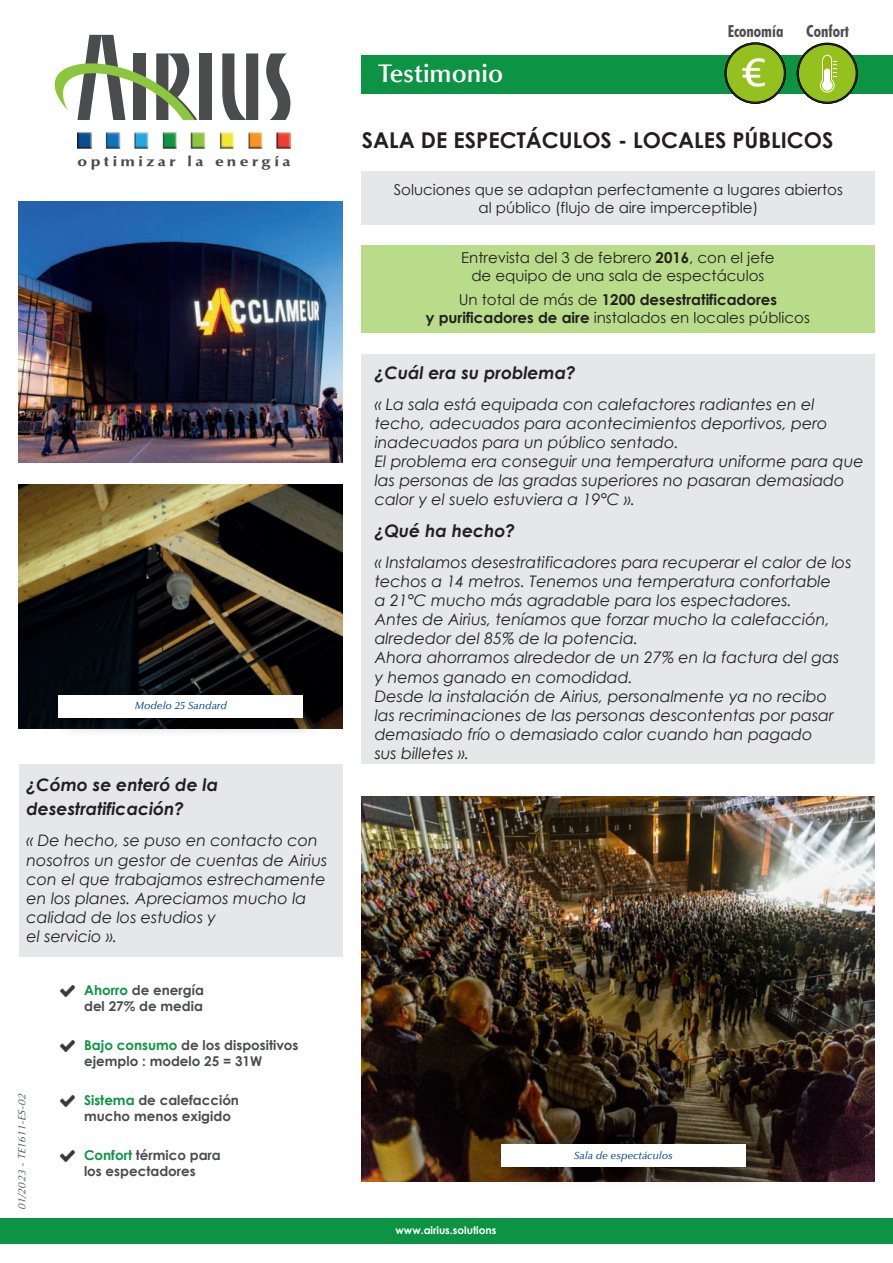
<style>
.page{position:relative;width:893px;height:1263px;background:#fff}
.page>*{position:absolute;margin:0;border:0;box-sizing:border-box;transform-origin:0 0}
.t1{font:42.15px "Consolas";color:#fff;scale:1.13 1}
.t2{font:600 25.5px "Optima LT Std";color:#fff}
.t3{font:700 21.75px "Century Gothic";color:#231f20}
.t4{font:italic 700 17.25px/24px "Century Gothic";color:#231f20}
.t5{font:700 condensed 16.5px "Futura BT";color:#231f20}
.t6{font:italic 15.9px/19px "Century Gothic";color:#231f20}
.t7{font:15px/18px "Century Gothic";color:#231f20;text-align:center}
.t8{font:700 15px/18px "Century Gothic";color:#231f20;text-align:center}
.t9{font:700 13.5px/16.2px "Century Gothic";color:#4b4c4d}
.t10{font:700 13.5px "Optimale";color:#4b4c4d;scale:1.17 1}
.t11{font:italic 500 10.5px "Optima LT Std";color:#094c89}
.t12{font:700 10.5px "Century Gothic";color:#fff}
.t13{font:italic 10.5px "Optima";color:#565b5f}
.s1{color:#0d9344}
.s2{font-weight:700}
.s3{font-weight:400}
</style>
<div class="page">
<div style="left:361px;top:55px;width:532px;height:39px;background:#0d9344"></div>
<div style="left:0;top:1218px;width:893px;height:26px;background:#0d9344"></div>
<div style="left:361px;top:172px;width:514px;height:53px;background:#e6e7e9"></div>
<div style="left:199px;top:53px;width:12px;height:67px;background:#4b4c4d"></div>
<svg style="left:222px;top:53px;width:36px;height:67px"></svg>
<svg style="left:266px;top:53px;width:25px;height:67px"></svg>
<svg style="left:55px;top:35px;width:142px;height:85px"></svg>
<img style="left:77px;top:133px;width:213px;height:15px">
<svg style="left:797px;top:43px;width:60px;height:60px"></svg>
<div style="left:825px;top:71px;width:5px;height:10px;background:#fff"></div>
<div style="left:822px;top:80px;width:10px;height:11px;background:#fff;border-radius:50%"></div>
<svg style="left:725px;top:43px;width:60px;height:60px"></svg>
<img style="left:19px;top:201px;width:324px;height:261px">
<img style="left:19px;top:485px;width:324px;height:243px">
<img style="left:361px;top:797px;width:513px;height:384px">
<div style="left:361px;top:245px;width:514px;height:87px;background:#b9dc8b"></div>
<div style="left:361px;top:354px;width:514px;height:410px;background:#e6e7e9"></div>
<img style="left:487px;top:1126px;width:290px;height:56px">
<div style="left:501px;top:1144px;width:244px;height:22px;background:#fff"></div>
<img style="left:44px;top:677px;width:290px;height:55px">
<div style="left:59px;top:695px;width:244px;height:22px;background:#fff"></div>
<img style="left:60px;top:1095px;width:15px;height:11px">
<img style="left:60px;top:1040px;width:15px;height:11px">
<img style="left:60px;top:985px;width:15px;height:11px">
<img style="left:60px;top:1150px;width:15px;height:11px">
<div style="left:19px;top:764px;width:324px;height:193px;background:#e6e7e9"></div>
<p class="t10" style="left:78px;top:156px;width:183px">o p t i m i z a r l a e n e r g í a</p>
<p class="t11" style="left:135px;top:702px;width:94px">Modelo 25 Sandard</p>
<p class="t4" style="left:27px;top:774px;width:193px">¿Cómo se enteró de la desestratificación?</p>
<p class="t6" style="left:27px;top:832px;width:302px">« De hecho, se puso en contacto con nosotros un gestor de cuentas de Airius con el que trabajamos estrechamente en los planes. Apreciamos mucho la calidad de los estudios y<br>el servicio ».</p>
<p class="t9" style="left:84px;top:983px;width:121px"><span class="s1">Ahorro</span> de energía del 27% de media</p>
<p class="t13" style="left:18px;top:1210px;width:117px;rotate:-90deg">01/2023 - TE1611-ES-02</p>
<p class="t9" style="left:84px;top:1038px;width:216px"><span class="s1">Bajo consumo</span> de los dispositivos ejemplo : modelo 25 = 31W</p>
<p class="t9" style="left:84px;top:1093px;width:156px"><span class="s1">Sistema</span> de calefacción mucho menos exigido</p>
<p class="t9" style="left:84px;top:1148px;width:138px"><span class="s1">Confort</span> térmico para los espectadores</p>
<h2 class="t2" style="left:378px;top:59px;width:126px">Testimonio</h2>
<p class="t5" style="left:727px;top:24px;width:58px">Economía</p>
<p class="t5" style="left:806px;top:24px;width:44px">Confort</p>
<h1 class="t1" style="left:741px;top:46px;width:25px">€</h1>
<h3 class="t3" style="left:362px;top:131px;width:473px">SALA DE ESPECTÁCULOS - LOCALES PÚBLICOS</h3>
<p class="t7" style="left:394px;top:182px;width:450px">Soluciones que se adaptan perfectamente a lugares abiertos al público (flujo de aire imperceptible)</p>
<p class="t7" style="left:461px;top:249px;width:315px">Entrevista del 3 de febrero <span class="s2">2016</span>, con el jefe de equipo de una sala de espectáculos</p>
<p class="t8" style="left:426px;top:291px;width:386px"><span class="s3">Un total de más de</span> 1200 desestratificadores<br>y purificadores de aire <span class="s3">instalados en locales públicos</span></p>
<p class="t4" style="left:375px;top:361px;width:203px">¿Cuál era su problema?</p>
<p class="t6" style="left:375px;top:396px;width:490px">« La sala está equipada con calefactores radiantes en el techo, adecuados para acontecimientos deportivos, pero inadecuados para un público sentado.<br>El problema era conseguir una temperatura uniforme para que las personas de las gradas superiores no pasaran demasiado calor y el suelo estuviera a 19°C ».</p>
<p class="t4" style="left:375px;top:519px;width:142px">¿Qué ha hecho?</p>
<p class="t6" style="left:375px;top:554px;width:478px">« Instalamos desestratificadores para recuperar el calor de los techos a 14 metros. Tenemos una temperatura confortable<br>a 21°C mucho más agradable para los espectadores.<br>Antes de Airius, teníamos que forzar mucho la calefacción, alrededor del 85% de la potencia.<br>Ahora ahorramos alrededor de un 27% en la factura del gas y hemos ganado en comodidad.<br>Desde la instalación de Airius, personalmente ya no recibo<br>las recriminaciones de las personas descontentas por pasar demasiado frío o demasiado calor cuando han pagado<br>sus billetes ».</p>
<p class="t12" style="left:396px;top:1226px;width:102px">www.airius.solutions</p>
<p class="t11" style="left:574px;top:1151px;width:101px">Sala de espectáculos</p>
</div>
